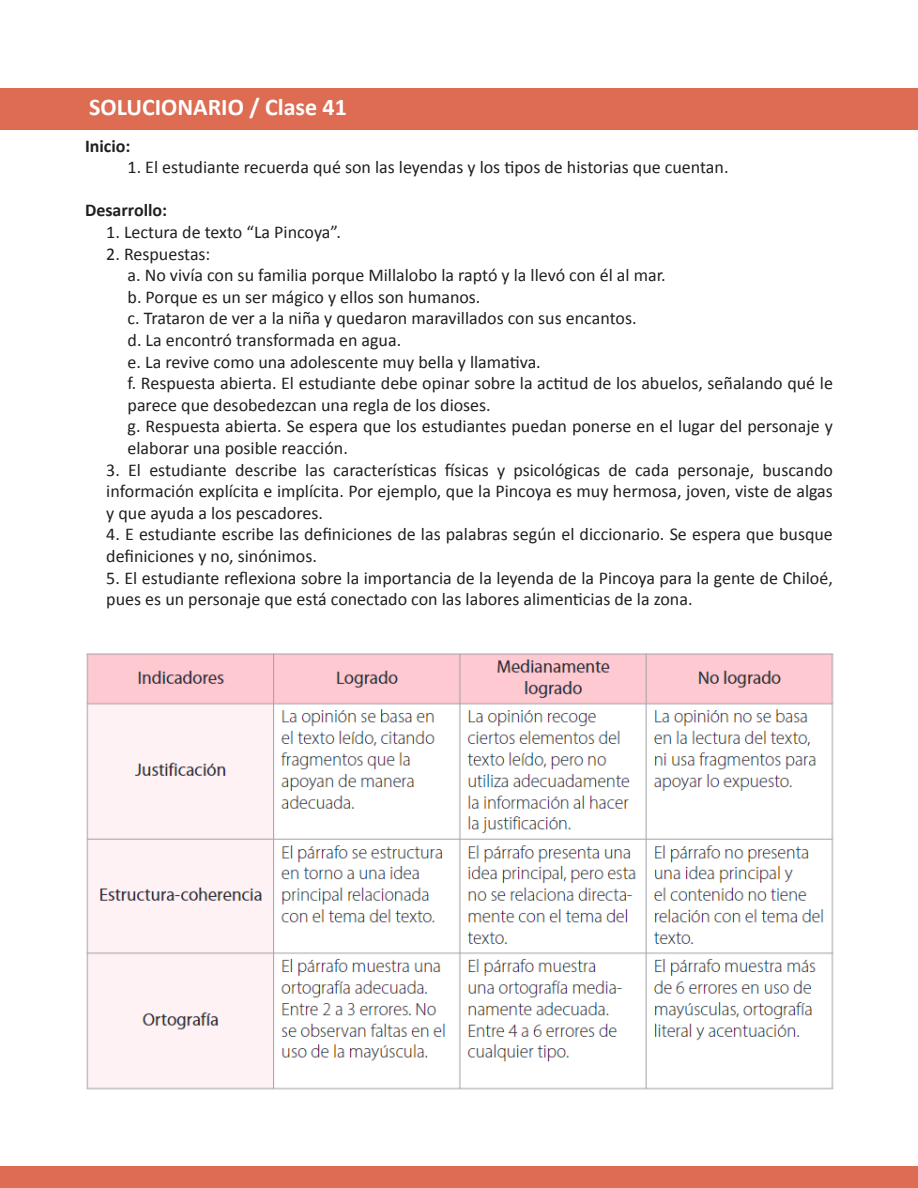
<style>
.page{position:relative;width:918px;height:1188px;background:#fff}
.page>*{position:absolute;margin:0;border:0;box-sizing:border-box;transform-origin:0 0}
.t1{font:700 24px "Calibri";color:#fff}
.t2{font:18px/21.6px "Calibri";color:#231f20}
.t3{font:700 18px "Calibri";color:#231f20}
</style>
<div class="page">
<div style="left:0;top:88px;width:918px;height:42px;background:#dd6c53"></div>
<div style="left:0;top:1167px;width:918px;height:21px;background:#dd6c53"></div>
<img style="left:86px;top:653px;width:748px;height:437px">
<p class="t1" style="left:89px;top:90px;width:259px">SOLUCIONARIO / Clase 41</p>
<p class="t3" style="left:85px;top:133px;width:47px">Inicio:</p>
<p class="t2" style="left:128px;top:156px;width:603px">1. El estudiante recuerda qué son las leyendas y los tipos de historias que cuentan.</p>
<p class="t3" style="left:85px;top:198px;width:84px">Desarrollo:</p>
<p class="t2" style="left:106px;top:220px;width:236px">1. Lectura de texto “La Pincoya”.</p>
<p class="t2" style="left:106px;top:242px;width:106px">2. Respuestas:</p>
<p class="t2" style="left:128px;top:264px;width:540px">a. No vivía con su familia porque Millalobo la raptó y la llevó con él al mar.</p>
<p class="t2" style="left:128px;top:285px;width:354px">b. Porque es un ser mágico y ellos son humanos.</p>
<p class="t2" style="left:128px;top:307px;width:511px">c. Trataron de ver a la niña y quedaron maravillados con sus encantos.</p>
<p class="t2" style="left:128px;top:328px;width:275px">d. La encontró transformada en agua.</p>
<p class="t2" style="left:128px;top:350px;width:415px">e. La revive como una adolescente muy bella y llamativa.</p>
<p class="t2" style="left:128px;top:372px;width:707px">f. Respuesta abierta. El estudiante debe opinar sobre la actitud de los abuelos, señalando qué le parece que desobedezcan una regla de los dioses.</p>
<p class="t2" style="left:128px;top:415px;width:707px">g. Respuesta abierta. Se espera que los estudiantes puedan ponerse en el lugar del personaje y elaborar una posible reacción.</p>
<p class="t2" style="left:106px;top:458px;width:728px;text-align:justify">3. El estudiante describe las características físicas y psicológicas de cada personaje, buscando información explícita e implícita. Por ejemplo, que la Pincoya es muy hermosa, joven, viste de algas y que ayuda a los pescadores.</p>
<p class="t2" style="left:106px;top:523px;width:728px">4. E estudiante escribe las definiciones de las palabras según el diccionario. Se espera que busque definiciones y no, sinónimos.</p>
<p class="t2" style="left:106px;top:566px;width:728px">5. El estudiante reflexiona sobre la importancia de la leyenda de la Pincoya para la gente de Chiloé, pues es un personaje que está conectado con las labores alimenticias de la zona.</p>
</div>
